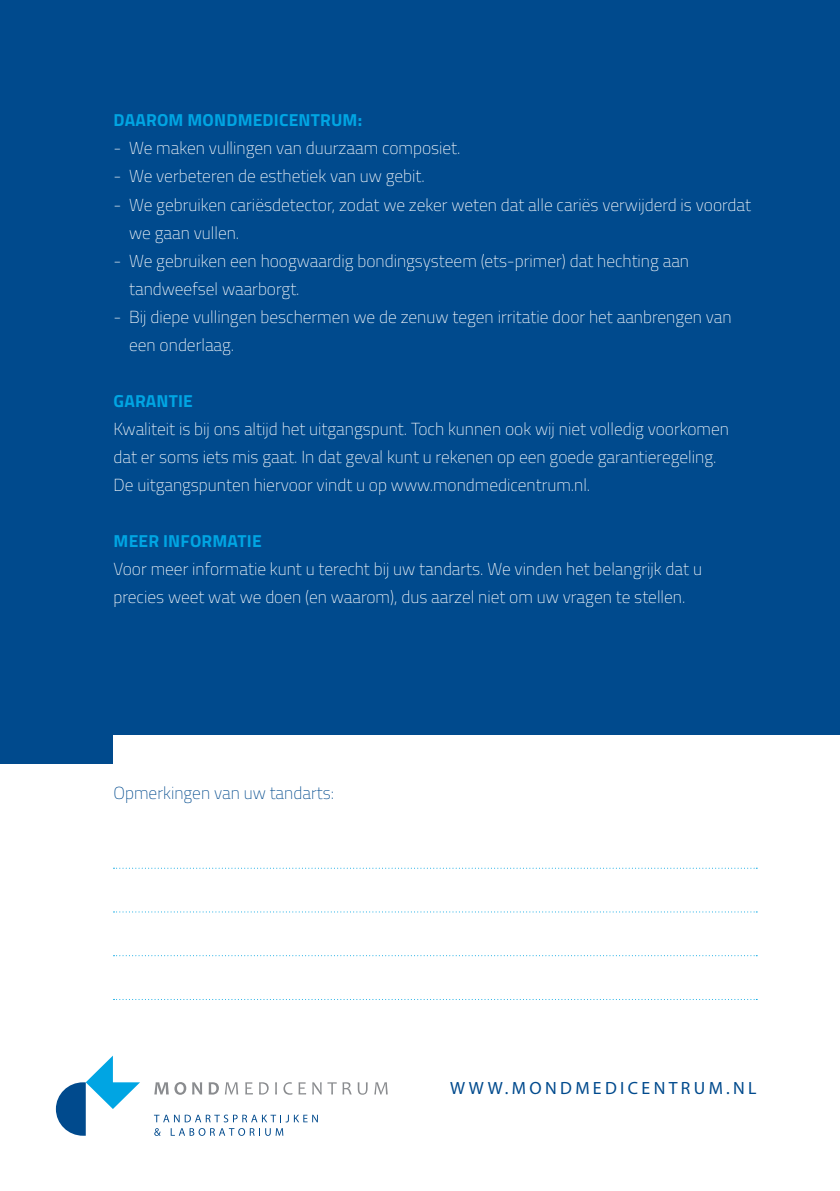
<style>
.page{position:relative;width:840px;height:1191px;background:#fff}
.page>*{position:absolute;margin:0;border:0;box-sizing:border-box;transform-origin:0 0}
.t1{font:17.8px "Myriad Pro";letter-spacing:.19em;color:#004a8d}
.t2{font:100 17.4px/28px "Titillium";color:#fff}
.t3{font:700 17.4px "Titillium";letter-spacing:.01em;color:#00a5e3}
.t4{font:100 17.4px "Titillium";color:#004a8d}
</style>
<div class="page">
<div style="left:0;top:0;width:839px;height:763px;background:#004a8d"></div>
<svg style="left:113px;top:867px;width:642px;height:1px"></svg>
<svg style="left:113px;top:911px;width:643px;height:1px"></svg>
<svg style="left:113px;top:955px;width:643px;height:1px"></svg>
<svg style="left:113px;top:999px;width:643px;height:1px"></svg>
<svg style="left:56px;top:1055px;width:84px;height:80px"></svg>
<svg style="left:154px;top:1114px;width:25px;height:8px"></svg>
<svg style="left:185px;top:1114px;width:133px;height:8px"></svg>
<svg style="left:154px;top:1128px;width:7px;height:7px"></svg>
<svg style="left:171px;top:1128px;width:112px;height:7px"></svg>
<svg style="left:154px;top:1082px;width:32px;height:12px"></svg>
<svg style="left:192px;top:1082px;width:10px;height:12px"></svg>
<svg style="left:208px;top:1082px;width:11px;height:12px"></svg>
<svg style="left:225px;top:1082px;width:13px;height:12px"></svg>
<svg style="left:245px;top:1082px;width:8px;height:12px"></svg>
<svg style="left:259px;top:1082px;width:9px;height:12px"></svg>
<svg style="left:275px;top:1082px;width:2px;height:12px"></svg>
<svg style="left:283px;top:1082px;width:9px;height:12px"></svg>
<svg style="left:298px;top:1082px;width:8px;height:12px"></svg>
<svg style="left:312px;top:1082px;width:9px;height:12px"></svg>
<svg style="left:327px;top:1082px;width:9px;height:12px"></svg>
<svg style="left:342px;top:1082px;width:9px;height:12px"></svg>
<svg style="left:357px;top:1082px;width:10px;height:12px"></svg>
<svg style="left:374px;top:1082px;width:13px;height:12px"></svg>
<div style="left:113px;top:735px;width:726px;height:56px;background:#fff"></div>
<p class="t3" style="left:113px;top:107px;width:250px">DAAROM MONDMEDICENTRUM:</p>
<p class="t2" style="left:113px;top:134px;width:348px">- We maken vullingen van duurzaam composiet.</p>
<p class="t2" style="left:113px;top:162px;width:313px">- We verbeteren de esthetiek van uw gebit.</p>
<p class="t2" style="left:129px;top:190px;width:623px;text-indent:-16px">- We gebruiken cariësdetector, zodat we zeker weten dat alle cariës verwijderd is voordat we gaan vullen.</p>
<p class="t2" style="left:129px;top:246px;width:561px;text-indent:-16px">- We gebruiken een hoogwaardig bondingsysteem (ets-primer) dat hechting aan tandweefsel waarborgt.</p>
<p class="t2" style="left:129px;top:301px;width:603px;text-indent:-16px">- Bij diepe vullingen beschermen we de zenuw tegen irritatie door het aanbrengen van een onderlaag.</p>
<p class="t3" style="left:113px;top:387px;width:81px">GARANTIE</p>
<p class="t2" style="left:113px;top:413px;width:616px">Kwaliteit is bij ons altijd het uitgangspunt. Toch kunnen ook wij niet volledig voorkomen dat er soms iets mis gaat. In dat geval kunt u rekenen op een goede garantieregeling.<br>De uitgangspunten hiervoor vindt u op www.mondmedicentrum.nl.</p>
<p class="t3" style="left:113px;top:527px;width:150px">MEER INFORMATIE</p>
<p class="t2" style="left:113px;top:554px;width:589px">Voor meer informatie kunt u terecht bij uw tandarts. We vinden het belangrijk dat u precies weet wat we doen (en waarom), dus aarzel niet om uw vragen te stellen.</p>
<p class="t4" style="left:113px;top:780px;width:222px">Opmerkingen van uw tandarts:</p>
<p class="t1" style="left:450px;top:1077px;width:307px">WWW.MONDMEDICENTRUM.NL</p>
</div>
